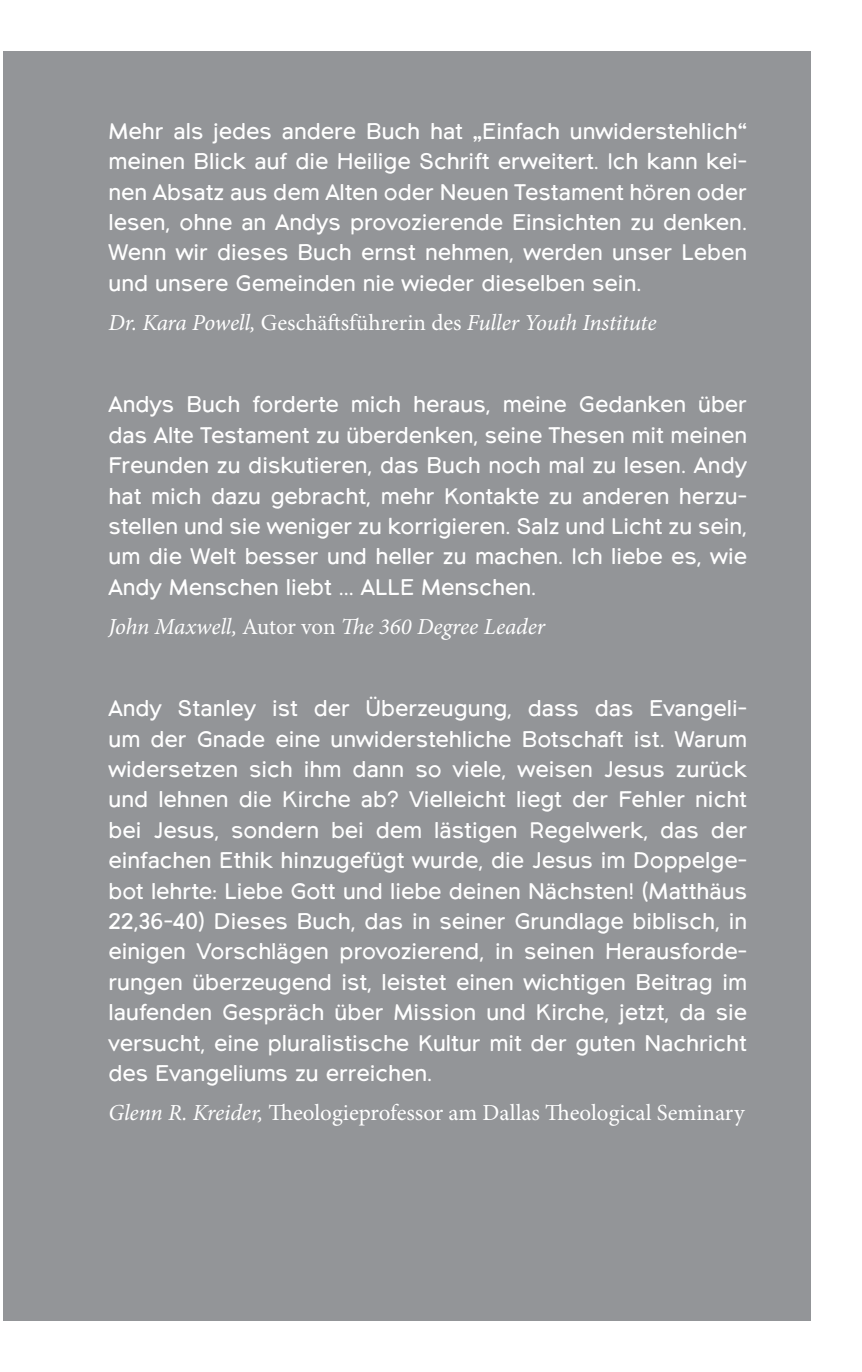
<style>
.page{position:relative;width:862px;height:1372px;background:#fff}
.page>*{position:absolute;margin:0;border:0;box-sizing:border-box;transform-origin:0 0}
.t1{font:italic 22.95px "Minion Pro";letter-spacing:-.01em;color:#fff}
.t2{font:22.95px "Minion Pro";color:#fff}
.t3{font:22.5px/30.4px "Northwoods";color:#fff;text-align:justify}
.s1{font-style:normal}
.s2{font-style:italic}
</style>
<div class="page">
<div style="left:3px;top:51px;width:807px;height:1269px;background:#939598"></div>
<p class="t3" style="left:108px;top:117px;width:639px">Mehr als jedes andere Buch hat „Einfach unwiderstehlich“ meinen Blick auf die Heilige Schrift erweitert. Ich kann kei&shy;nen Absatz aus dem Alten oder Neuen Testament hören oder lesen, ohne an Andys provozierende Einsichten zu denken.<br>Wenn wir dieses Buch ernst nehmen, werden unser Leben und unsere Gemeinden nie wieder dieselben sein.</p>
<p class="t1" style="left:108px;top:309px;width:549px">Dr. Kara Powell, <span class="s1">Geschäftsführerin des</span> Fuller Youth Institute</p>
<p class="t3" style="left:108px;top:390px;width:639px">Andys Buch forderte mich heraus, meine Gedanken über das Alte Testament zu überdenken, seine Thesen mit meinen Freunden zu diskutieren, das Buch noch mal zu lesen. Andy hat mich dazu gebracht, mehr Kontakte zu anderen herzu&shy;stellen und sie weniger zu korrigieren. Salz und Licht zu sein, um die Welt besser und heller zu machen. Ich liebe es, wie Andy Menschen liebt … ALLE Menschen.</p>
<p class="t1" style="left:108px;top:613px;width:438px">John Maxwell, <span class="s1">Autor von</span> The 360 Degree Leader</p>
<p class="t3" style="left:108px;top:694px;width:639px">Andy Stanley ist der Überzeugung, dass das Evangeli&shy;um der Gnade eine unwiderstehliche Botschaft ist. Warum widersetzen sich ihm dann so viele, weisen Jesus zurück und lehnen die Kirche ab? Vielleicht liegt der Fehler nicht bei Jesus, sondern bei dem lästigen Regelwerk, das der einfachen Ethik hinzugefügt wurde, die Jesus im Doppelge&shy;bot lehrte: Liebe Gott und liebe deinen Nächsten! (Matthäus 22,36-40) Dieses Buch, das in seiner Grundlage biblisch, in einigen Vorschlägen provozierend, in seinen Herausforde&shy;rungen überzeugend ist, leistet einen wichtigen Beitrag im laufenden Gespräch über Mission und Kirche, jetzt, da sie versucht, eine pluralistische Kultur mit der guten Nachricht des Evangeliums zu erreichen.</p>
<p class="t2" style="left:108px;top:1099px;width:637px"><span class="s2">Glenn R. Kreider,</span> Theologieprofessor am Dallas Theological Seminary</p>
</div>
